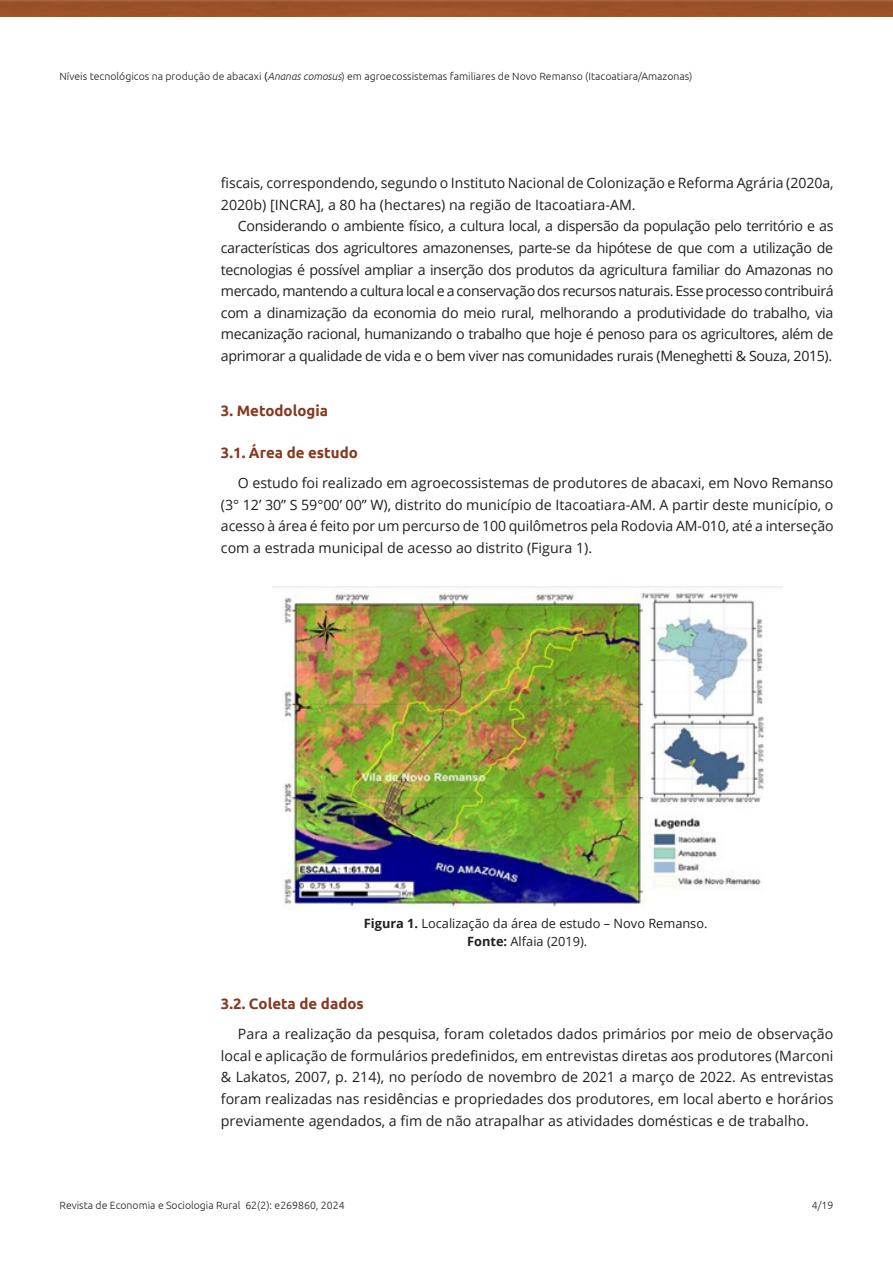
<style>
.page{position:relative;width:893px;height:1263px;background:#fff}
.page>*{position:absolute;margin:0;border:0;box-sizing:border-box;transform-origin:0 0}
.Heading2{font:700 15px "Ubuntu";color:#873a20}
.Heading2Alt{font:700 15px "Ubuntu";color:#873a20}
.Heading1{font:700 15px "Ubuntu";color:#873a20}
.Paragraph{font:14.25px/21.6px "Open Sans";letter-spacing:-.005em;color:#231f20;text-align:justify}
.FigureCaption{font:12.75px/18.1px "Open Sans";color:#231f20}
.t1{font:300 10.5px "Ubuntu";color:#231f20}
.s1{font-weight:400}
.s2{font-style:italic}
.s3{font-weight:700}
</style>
<div class="page">
<img style="left:0;top:0;width:893px;height:17px">
<img style="left:272px;top:587px;width:510px;height:322px">
<p class="t1" style="left:60px;top:70px;width:634px">Níveis tecnológicos na produção de abacaxi <span class="s1">(</span><span class="s2">Ananas comosus</span>) em agroecossistemas familiares de Novo Remanso (Itacoatiara/Amazonas)</p>
<p class="Paragraph" style="left:221px;top:172px;width:614px">fiscais, correspondendo, segundo o Instituto Nacional de Colonização e Reforma Agrária (2020a,<br>2020b) [INCRA], a 80 ha (hectares) na região de Itacoatiara-AM.</p>
<p class="Paragraph" style="left:221px;top:215px;width:614px;text-indent:17px">Considerando o ambiente físico, a cultura local, a dispersão da população pelo território e as características dos agricultores amazonenses, parte-se da hipótese de que com a utilização de tecnologias é possível ampliar a inserção dos produtos da agricultura familiar do Amazonas no mercado, mantendo a cultura local e a conservação dos recursos naturais. Esse processo contribuirá com a dinamização da economia do meio rural, melhorando a produtividade do trabalho, via mecanização racional, humanizando o trabalho que hoje é penoso para os agricultores, além de aprimorar a qualidade de vida e o bem viver nas comunidades rurais (Meneghetti &amp; Souza, 2015).</p>
<p class="Heading1" style="left:221px;top:401px;width:109px">3. Metodologia</p>
<p class="Heading2Alt" style="left:221px;top:444px;width:139px">3.1. Área de estudo</p>
<p class="Paragraph" style="left:221px;top:472px;width:614px;text-indent:17px">O estudo foi realizado em agroecossistemas de produtores de abacaxi, em Novo Remanso (3° 12’ 30” S 59°00’ 00” W), distrito do município de Itacoatiara-AM. A partir deste município, o acesso à área é feito por um percurso de 100 quilômetros pela Rodovia AM-010, até a interseção com a estrada municipal de acesso ao distrito (Figura 1).</p>
<p class="FigureCaption" style="left:467px;top:914px;width:242px;text-indent:-103px"><span class="s3">Figura 1.</span> Localização da área de estudo – Novo Remanso.<br><span class="s3">Fonte:</span> Alfaia (2019).</p>
<p class="Heading2" style="left:221px;top:995px;width:144px">3.2. Coleta de dados</p>
<p class="Paragraph" style="left:221px;top:1023px;width:614px;text-indent:17px">Para a realização da pesquisa, foram coletados dados primários por meio de observação local e aplicação de formulários predefinidos, em entrevistas diretas aos produtores (Marconi &amp; Lakatos, 2007, p. 214), no período de novembro de 2021 a março de 2022. As entrevistas foram realizadas nas residências e propriedades dos produtores, em local aberto e horários previamente agendados, a fim de não atrapalhar as atividades domésticas e de trabalho.</p>
<p class="t1" style="left:60px;top:1198px;width:287px">Revista de Economia e Sociologia Rural 62(2): e269860, 2024</p>
<p class="t1" style="left:812px;top:1198px;width:23px">4/19</p>
</div>
